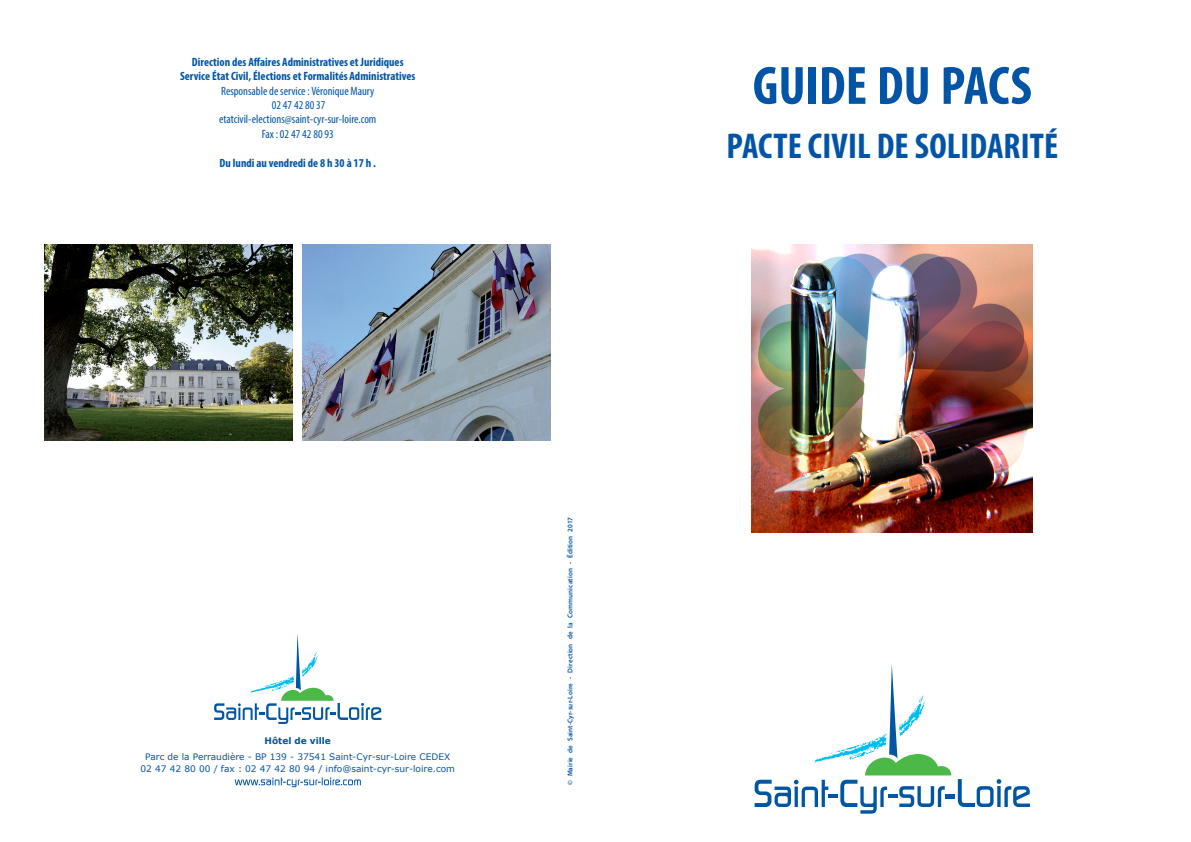
<style>
.page{position:relative;width:1191px;height:842px;background:#fff}
.page>*{position:absolute;margin:0;border:0;box-sizing:border-box;transform-origin:0 0}
.t1{font:700 condensed 54.4px "Myriad Pro";color:#0154a6}
.t2{font:700 condensed 36px "Myriad Pro";letter-spacing:.005em;color:#0154a6}
.t3{font:700 condensed 12px/14.4px "Myriad Pro";color:#0154a6;text-align:center}
.t4{font:condensed 12px/14.4px "Myriad Pro";color:#0154a6;text-align:center}
.t5{font:9px/12px "Verdana";color:#0154a6;text-align:center}
.t6{font:700 9px "Verdana";color:#0154a6}
.t7{font:600 7px "Myriad Pro";letter-spacing:.015em;color:#0154a6}
</style>
<div class="page">
<svg style="left:754px;top:664px;width:197px;height:150px"></svg>
<hr style="left:945px;top:794px;width:10px;height:4px;background:#0156a3">
<svg style="left:957px;top:779px;width:73px;height:28px"></svg>
<svg style="left:214px;top:633px;width:167px;height:91px"></svg>
<svg style="left:235px;top:777px;width:126px;height:10px"></svg>
<img style="left:303px;top:244px;width:247px;height:197px">
<img style="left:45px;top:244px;width:248px;height:197px">
<img style="left:752px;top:244px;width:280px;height:288px">
<p class="t3" style="left:180px;top:54px;width:237px">Direction des Affaires Administratives et Juridiques<br>Service État Civil, Élections et Formalités Administratives</p>
<p class="t4" style="left:219px;top:83px;width:159px">Responsable de service : Véronique Maury<br>02 47 42 80 37 etatcivil-elections@saint-cyr-sur-loire.com<br>Fax : 02 47 42 80 93</p>
<p class="t3" style="left:219px;top:155px;width:158px">Du lundi au vendredi de 8 h 30 à 17 h .</p>
<p class="t6" style="left:264px;top:734px;width:68px">Hôtel de ville</p>
<p class="t5" style="left:141px;top:751px;width:316px">Parc de la Perraudière - BP 139 - 37541 Saint-Cyr-sur-Loire CEDEX<br>02 47 42 80 00 / fax : 02 47 42 80 94 / info@saint-cyr-sur-loire.com</p>
<p class="t7" style="left:565px;top:785px;width:270px;rotate:-90deg">© Mairie de Saint-Cyr-sur-Loire - Direction de la Communication - Édition 2017</p>
<h1 class="t1" style="left:752px;top:52px;width:280px">GUIDE DU PACS</h1>
<h2 class="t2" style="left:726px;top:124px;width:333px">PACTE CIVIL DE SOLIDARITÉ</h2>
</div>
